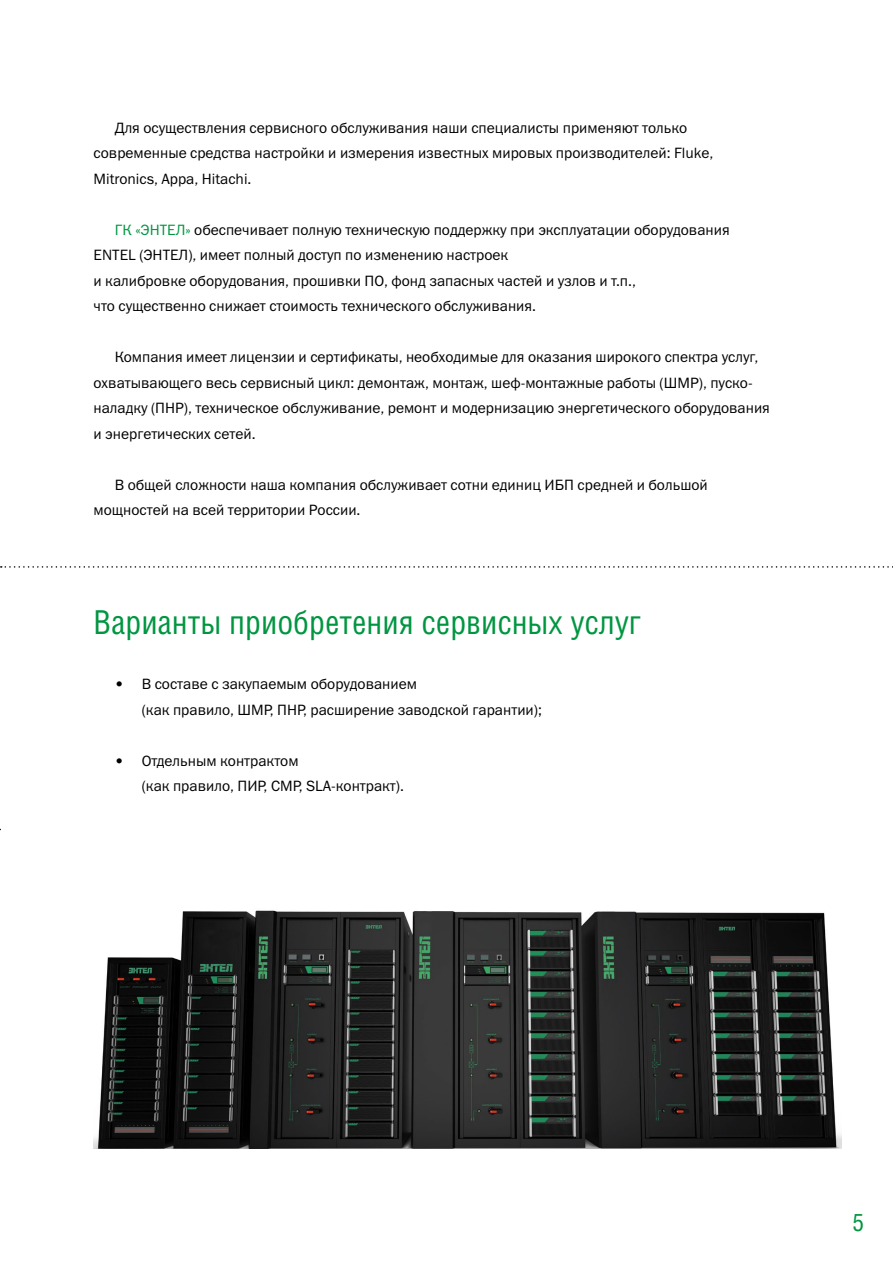
<style>
.page{position:relative;width:893px;height:1263px;background:#fff}
.page>*{position:absolute;margin:0;border:0;box-sizing:border-box;transform-origin:0 0}
.t1{font:33px "Helios Cond C";color:#009641}
.t2{font:24px "Helios Cond C";color:#009641}
.t3{font:15px/25.5px "Franklin Gothic Book C";color:#000}
.s1{color:#009641}
</style>
<div class="page">
<img style="left:94px;top:910px;width:748px;height:239px">
<svg style="left:1px;top:566px;width:892px;height:2px"></svg>
<p class="t3" style="left:94px;top:115px;width:621px;text-indent:21px">Для осуществления сервисного обслуживания наши специалисты применяют только современные средства настройки и измерения известных мировых производителей: Fluke,<br>Mitronics, Appa, Hitachi.</p>
<p class="t3" style="left:94px;top:217px;width:638px;text-indent:21px"><span class="s1">ГК «ЭНТЕЛ»</span> обеспечивает полную техническую поддержку при эксплуатации оборудования ENTEL (ЭНТЕЛ), имеет полный доступ по изменению настроек<br>и калибровке оборудования, прошивки ПО, фонд запасных частей и узлов и т.п.,<br>что существенно снижает стоимость технического обслуживания.</p>
<p class="t3" style="left:94px;top:344px;width:678px;text-indent:21px">Компания имеет лицензии и сертификаты, необходимые для оказания широкого спектра услуг, охватывающего весь сервисный цикл: демонтаж, монтаж, шеф-монтажные работы (ШМР), пуско&shy;наладку (ПНР), техническое обслуживание, ремонт и модернизацию энергетического оборудования и энергетических сетей.</p>
<p class="t3" style="left:94px;top:472px;width:616px;text-indent:21px">В общей сложности наша компания обслуживает сотни единиц ИБП средней и большой мощностей на всей территории России.</p>
<h1 class="t1" style="left:94px;top:602px;width:549px">Варианты приобретения сервисных услуг</h1>
<p class="t3" style="left:142px;top:671px;width:402px;text-indent:-27px">• В составе с закупаемым оборудованием<br>(как правило, ШМР, ПНР, расширение заводской гарантии);</p>
<p class="t3" style="left:142px;top:747px;width:264px;text-indent:-27px">• Отдельным контрактом<br>(как правило, ПИР, СМР, SLA-контракт).</p>
<h2 class="t2" style="left:853px;top:1208px;width:13px">5</h2>
</div>
